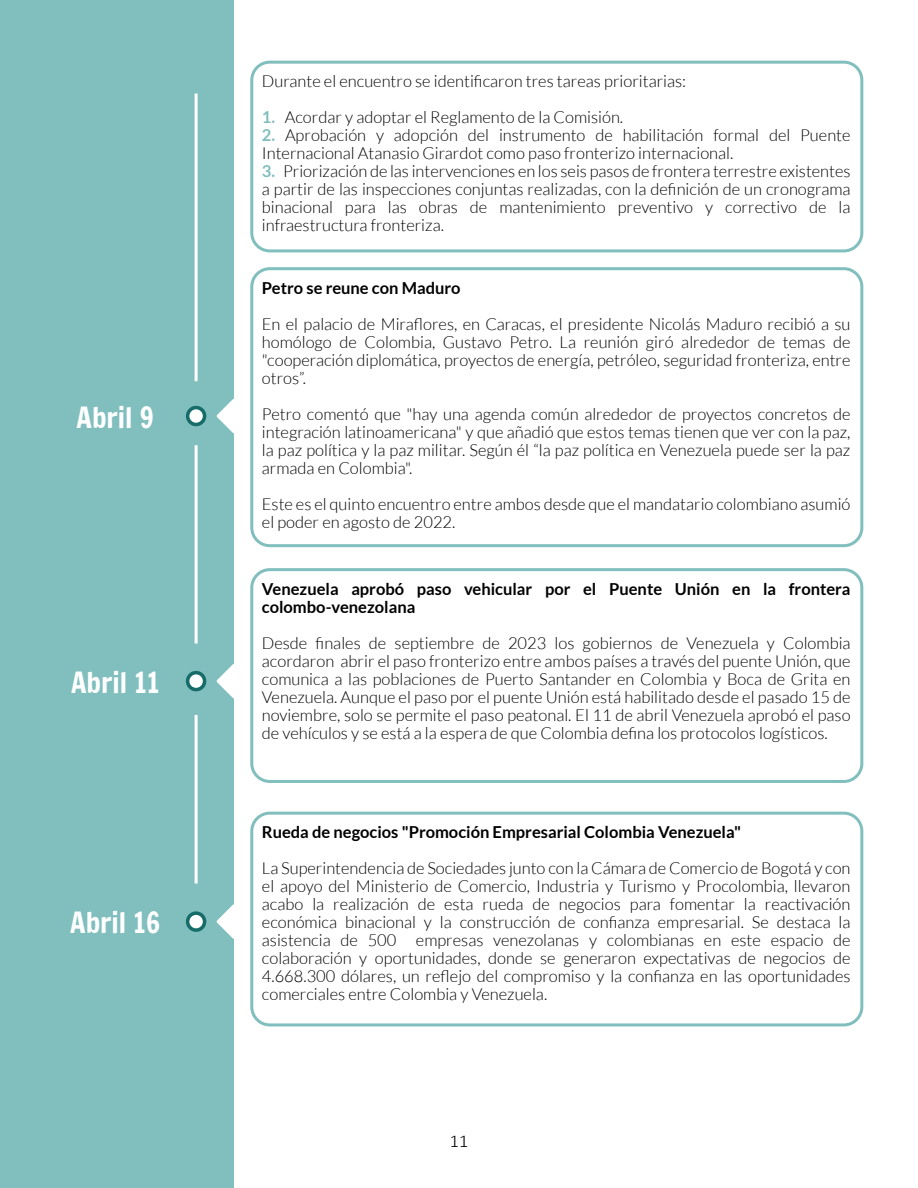
<style>
.page{position:relative;width:918px;height:1188px;background:#fff}
.page>*{position:absolute;margin:0;border:0;box-sizing:border-box;transform-origin:0 0}
.t1{font:28.05px "Francois One";color:#fff}
.t2{font:300 18px "Calibri";color:#000}
.t3{font:300 16.5px/18px "Lato";color:#000;text-align:justify}
.t4{font:700 16.5px/18px "Lato";color:#000}
.s1{font-weight:700;color:#81bebe}
</style>
<div class="page">
<div style="left:0;top:0;width:233px;height:1188px;background:#81bebe"></div>
<div style="left:250px;top:61px;width:613px;height:191px;border:3px solid #81bebe;border-radius:18px"></div>
<div style="left:186px;top:406px;width:20px;height:20px;background:#156c69;border-radius:50%"></div>
<div style="left:189px;top:409px;width:14px;height:14px;background:#fff;border-radius:50%"></div>
<svg style="left:217px;top:399px;width:16px;height:34px"></svg>
<div style="left:250px;top:267px;width:613px;height:280px;border:3px solid #81bebe;border-radius:18px"></div>
<div style="left:186px;top:671px;width:20px;height:20px;background:#156c69;border-radius:50%"></div>
<div style="left:189px;top:674px;width:14px;height:14px;background:#fff;border-radius:50%"></div>
<svg style="left:217px;top:664px;width:16px;height:34px"></svg>
<div style="left:250px;top:568px;width:613px;height:215px;border:3px solid #81bebe;border-radius:18px"></div>
<div style="left:186px;top:911px;width:20px;height:21px;background:#156c69;border-radius:50%"></div>
<div style="left:189px;top:915px;width:14px;height:13px;background:#fff;border-radius:50%"></div>
<svg style="left:217px;top:904px;width:17px;height:35px"></svg>
<div style="left:250px;top:812px;width:613px;height:214px;border:3px solid #81bebe;border-radius:18px"></div>
<hr style="left:195px;top:94px;width:3px;height:287px;background:#fff">
<hr style="left:195px;top:445px;width:3px;height:199px;background:#fff">
<hr style="left:195px;top:715px;width:3px;height:169px;background:#fff">
<h1 class="t1" style="left:77px;top:401px;width:79px">Abril 9</h1>
<h1 class="t1" style="left:71px;top:667px;width:90px">Abril 11</h1>
<h1 class="t1" style="left:70px;top:907px;width:92px">Abril 16</h1>
<p class="t3" style="left:262px;top:72px;width:426px">Durante el encuentro se identificaron tres tareas prioritarias:</p>
<p class="t3" style="left:262px;top:108px;width:363px"><span class="s1">1.</span> Acordar y adoptar el Reglamento de la Comisión.</p>
<p class="t3" style="left:262px;top:126px;width:590px"><span class="s1">2.</span> Aprobación y adopción del instrumento de habilitación formal del Puente<br>Internacional Atanasio Girardot como paso fronterizo internacional.</p>
<p class="t3" style="left:262px;top:162px;width:590px"><span class="s1">3.</span> Priorización de las intervenciones en los seis pasos de frontera terrestre existentes a partir de las inspecciones conjuntas realizadas, con la definición de un cronograma binacional para las obras de mantenimiento preventivo y correctivo de la infraestructura fronteriza.</p>
<p class="t4" style="left:262px;top:279px;width:200px">Petro se reune con Maduro</p>
<p class="t3" style="left:262px;top:315px;width:590px">En el palacio de Miraflores, en Caracas, el presidente Nicolás Maduro recibió a su homólogo de Colombia, Gustavo Petro. La reunión giró alrededor de temas de "cooperación diplomática, proyectos de energía, petróleo, seguridad fronteriza, entre otros”.</p>
<p class="t3" style="left:262px;top:405px;width:590px">Petro comentó que "hay una agenda común alrededor de proyectos concretos de integración latinoamericana" y que añadió que estos temas tienen que ver con la paz, la paz política y la paz militar. Según él “la paz política en Venezuela puede ser la paz armada en Colombia".</p>
<p class="t3" style="left:262px;top:495px;width:590px">Este es el quinto encuentro entre ambos desde que el mandatario colombiano asumió el poder en agosto de 2022.</p>
<p class="t4" style="left:262px;top:580px;width:590px">Venezuela aprobó paso vehicular por el Puente Unión en la frontera colombo-venezolana</p>
<p class="t3" style="left:262px;top:634px;width:590px">Desde finales de septiembre de 2023 los gobiernos de Venezuela y Colombia acordaron abrir el paso fronterizo entre ambos países a través del puente Unión, que comunica a las poblaciones de Puerto Santander en Colombia y Boca de Grita en Venezuela. Aunque el paso por el puente Unión está habilitado desde el pasado 15 de noviembre, solo se permite el paso peatonal. El 11 de abril Venezuela aprobó el paso de vehículos y se está a la espera de que Colombia defina los protocolos logísticos.</p>
<p class="t4" style="left:262px;top:823px;width:481px">Rueda de negocios "Promoción Empresarial Colombia Venezuela"</p>
<p class="t3" style="left:262px;top:859px;width:590px">La Superintendencia de Sociedades junto con la Cámara de Comercio de Bogotá y con el apoyo del Ministerio de Comercio, Industria y Turismo y Procolombia, llevaron acabo la realización de esta rueda de negocios para fomentar la reactivación económica binacional y la construcción de confianza empresarial. Se destaca la asistencia de 500 empresas venezolanas y colombianas en este espacio de colaboración y oportunidades, donde se generaron expectativas de negocios de 4.668.300 dólares, un reflejo del compromiso y la confianza en las oportunidades comerciales entre Colombia y Venezuela.</p>
<p class="t2" style="left:450px;top:1130px;width:20px">11</p>
</div>
